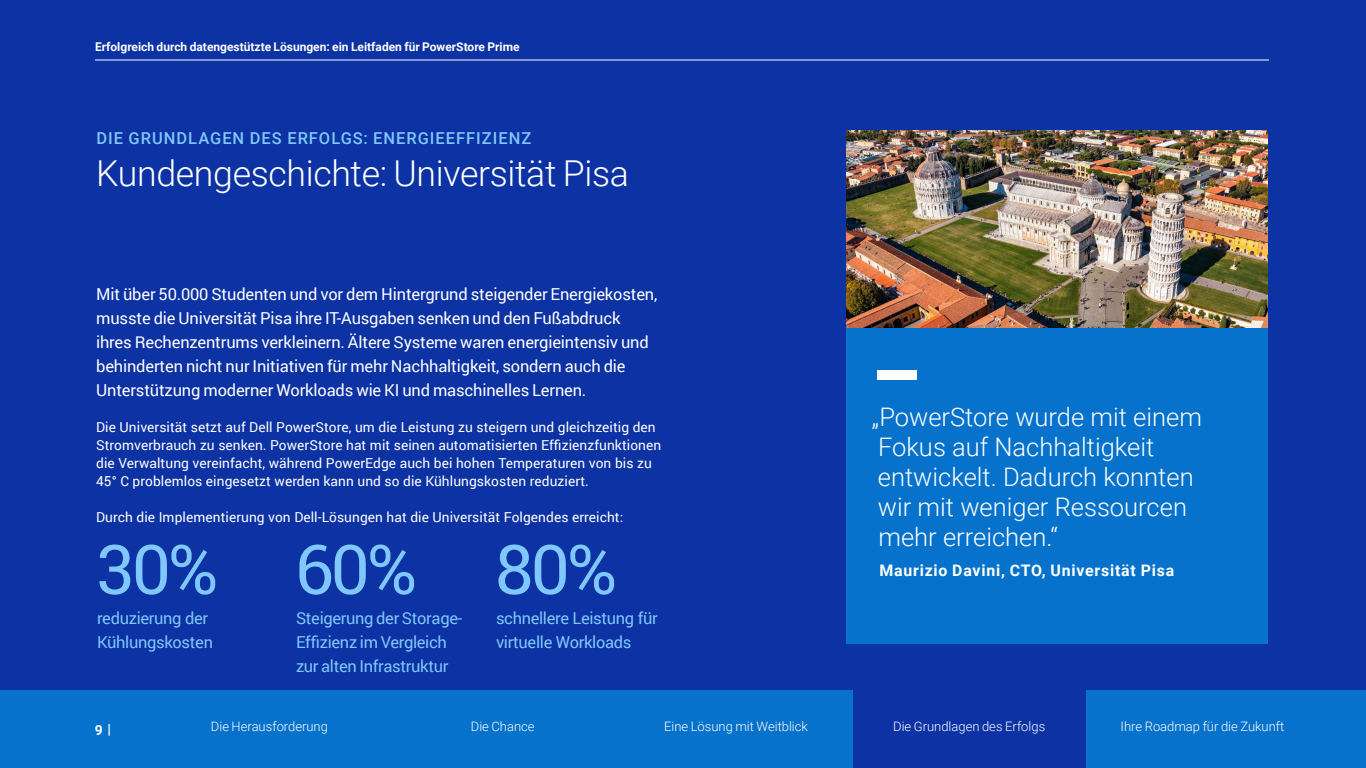
<style>
.page{position:relative;width:1366px;height:768px;background:#fff}
.page>*{position:absolute;margin:0;border:0;box-sizing:border-box;transform-origin:0 0}
.t1{font:68.6px "Roboto";color:#80c7fb}
.t2{font:300 35.7px "Roboto";letter-spacing:-.01em;color:#fff}
.t3{font:300 25.5px/30px "Roboto";color:#fff}
.t4{font:16.5px/24px "Roboto";letter-spacing:-.01em;color:#fff}
.t5{font:16.5px/24px "Roboto";letter-spacing:-.02em;color:#80c7fb}
.t6{font:500 16.5px "Roboto";letter-spacing:.06em;color:#80c7fb}
.t7{font:700 15.9px "Roboto";letter-spacing:.05em;color:#fff}
.t8{font:700 14px "Roboto";color:#fff}
.t9{font:13.7px/18px "Roboto";letter-spacing:.005em;color:#fff}
.t10{font:300 13px "Roboto";color:#fff}
.t11{font:700 12px "Roboto";color:#fff}
</style>
<div class="page">
<div style="left:0;top:690px;width:1366px;height:78px;background:#0672cb"></div>
<div style="left:853px;top:690px;width:233px;height:78px;background:#0c32a4"></div>
<div style="left:0;top:0;width:1366px;height:690px;background:#0c32a4"></div>
<svg style="left:1248px;top:59px;width:17px;height:1px"></svg>
<svg style="left:1209px;top:59px;width:16px;height:1px"></svg>
<svg style="left:1169px;top:59px;width:15px;height:1px"></svg>
<svg style="left:1130px;top:59px;width:14px;height:1px"></svg>
<svg style="left:1091px;top:59px;width:13px;height:1px"></svg>
<hr style="left:95px;top:60px;width:1174px;height:1px;background:#fff">
<div style="left:846px;top:130px;width:421px;height:514px;background:#0672cb"></div>
<div style="left:877px;top:370px;width:40px;height:10px;background:#fff"></div>
<img style="left:846px;top:130px;width:421px;height:198px">
<p class="t11" style="left:95px;top:39px;width:426px">Erfolgreich durch datengestützte Lösungen: ein Leitfaden für PowerStore Prime</p>
<p class="t6" style="left:96px;top:127px;width:436px">DIE GRUNDLAGEN DES ERFOLGS: ENERGIEEFFIZIENZ</p>
<h2 class="t2" style="left:96px;top:148px;width:534px">Kundengeschichte: Universität Pisa</h2>
<p class="t4" style="left:96px;top:282px;width:563px">Mit über 50.000 Studenten und vor dem Hintergrund steigender Energiekosten, musste die Universität Pisa ihre IT-Ausgaben senken und den Fußabdruck ihres Rechenzentrums verkleinern. Ältere Systeme waren energieintensiv und behinderten nicht nur Initiativen für mehr Nachhaltigkeit, sondern auch die Unterstützung moderner Workloads wie KI und maschinelles Lernen.</p>
<p class="t9" style="left:96px;top:418px;width:567px">Die Universität setzt auf Dell PowerStore, um die Leistung zu steigern und gleichzeitig den Stromverbrauch zu senken. PowerStore hat mit seinen automatisierten Effizienzfunktionen die Verwaltung vereinfacht, während PowerEdge auch bei hohen Temperaturen von bis zu 45° C problemlos eingesetzt werden kann und so die Kühlungskosten reduziert.</p>
<p class="t9" style="left:96px;top:508px;width:529px">Durch die Implementierung von Dell-Lösungen hat die Universität Folgendes erreicht:</p>
<h1 class="t1" style="left:96px;top:521px;width:522px">30% 60% 80%</h1>
<p class="t5" style="left:97px;top:606px;width:117px">reduzierung der<br>Kühlungskosten</p>
<p class="t5" style="left:296px;top:606px;width:168px">Steigerung der Storage-<br>Effizienz im Vergleich zur alten Infrastruktur</p>
<p class="t5" style="left:496px;top:606px;width:163px">schnellere Leistung für virtuelle Workloads</p>
<h3 class="t3" style="left:872px;top:401px;width:332px">„PowerStore wurde mit einem<br>Fokus auf Nachhaltigkeit entwickelt. Dadurch konnten wir mit weniger Ressourcen mehr erreichen.“</h3>
<p class="t7" style="left:879px;top:559px;width:296px">Maurizio Davini, CTO, Universität Pisa</p>
<p class="t8" style="left:95px;top:719px;width:18px">9 |</p>
<p class="t10" style="left:211px;top:717px;width:119px">Die Herausforderung</p>
<p class="t10" style="left:471px;top:717px;width:65px">Die Chance</p>
<p class="t10" style="left:664px;top:717px;width:145px">Eine Lösung mit Weitblick</p>
<p class="t10" style="left:893px;top:717px;width:154px">Die Grundlagen des Erfolgs</p>
<p class="t10" style="left:1121px;top:717px;width:165px">Ihre Roadmap für die Zukunft</p>
</div>
